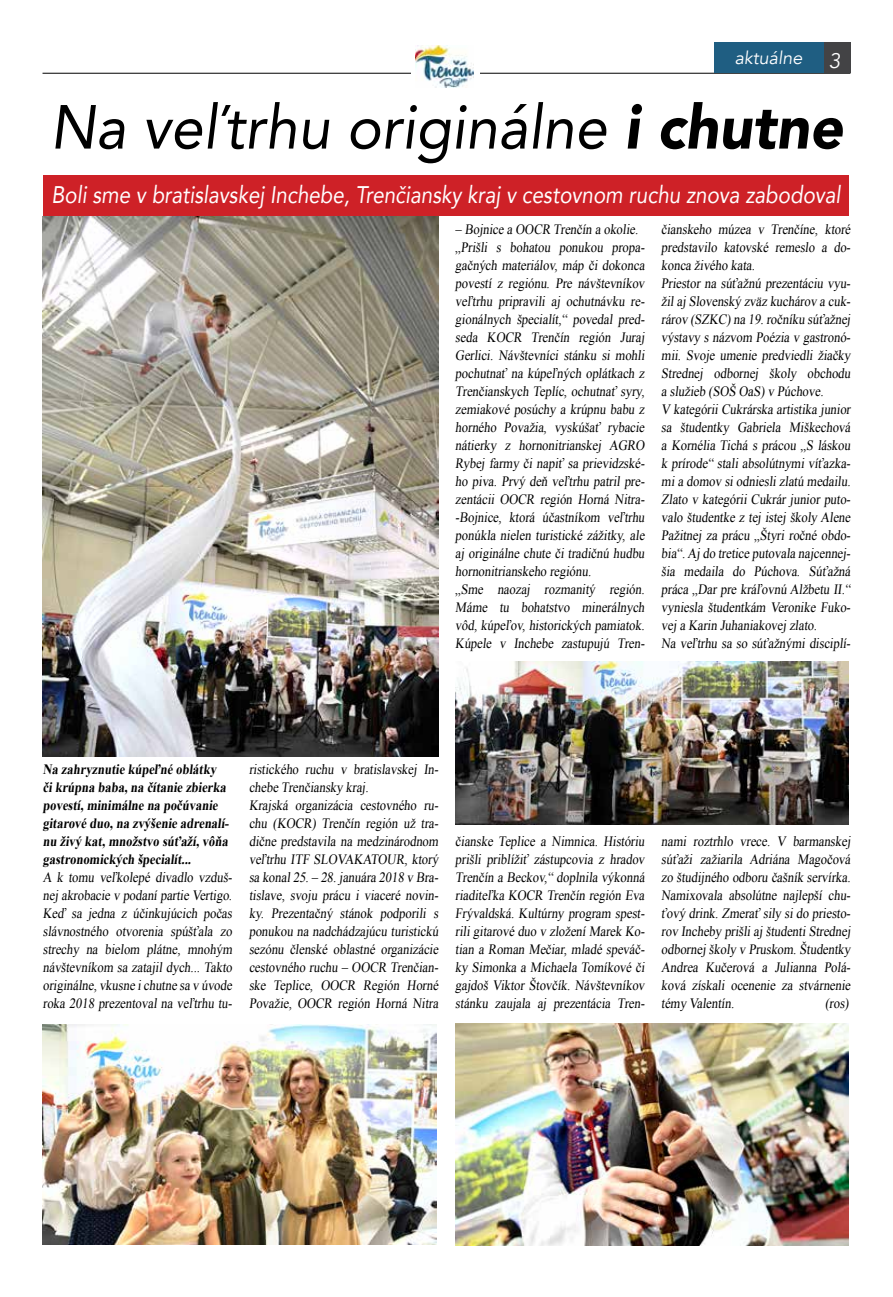
<style>
.page{position:relative;width:893px;height:1297px;background:#fff}
.page>*{position:absolute;margin:0;border:0;box-sizing:border-box;transform-origin:0 0}
.t1{font:61.5px "Avenir";color:#000;scale:.95 1}
.t2{font:24px "Avenir";color:#fff;scale:.86 1}
.t3{font:18px "Avenir";color:#fff}
.t4{font:14.25px/18px "Times New Roman";color:#000;scale:.88 1}
.t5{font:700 14.25px/18px "Times New Roman";color:#000;scale:.88 1}
.s1{font-size:21px}
.s2{font-weight:900}
</style>
<div class="page">
<hr style="left:43px;top:73px;width:807px;height:1px;background:#000">
<div style="left:798px;top:43px;width:52px;height:30px;background:#434345"></div>
<div style="left:714px;top:43px;width:109px;height:30px;background:#1f5e82"></div>
<div style="left:411px;top:43px;width:69px;height:46px;background:#fff"></div>
<img style="left:416px;top:46px;width:58px;height:41px">
<div style="left:43px;top:176px;width:806px;height:40px;background:#ce2127"></div>
<img style="left:43px;top:1024px;width:393px;height:220px">
<img style="left:43px;top:216px;width:395px;height:540px">
<img style="left:455px;top:1024px;width:393px;height:221px">
<img style="left:455px;top:662px;width:394px;height:163px">
<p class="t3" style="left:735px;top:47px;width:111px">aktuálne <span class="s1">3</span></p>
<h1 class="t1" style="left:50px;top:78px;width:849px">Na veľtrhu originálne <span class="s2">i chutne</span></h1>
<h2 class="t2" style="left:51px;top:175px;width:924px">Bolisme v bratislavskej Inchebe,Trenčiansky kraj v cestovnom ruchu znova zabodoval</h2>
<p class="t4" style="left:455px;top:220px;width:219px">– Bojnice a OOCR Trenčín a okolie. „Prišli s bohatou p onukou prop a&shy;gačných materiálov, máp či dokonca p ovestí z regiónu. Pre návštevníkov veľtrhu pripravili aj ochutnávku re&shy;gionálnych šp ecialít,“ povedal pred&shy;seda KOCR Trenčín región Juraj Gerlici. Návštevníci stánku si mohli p ochutnať na kúp eľných op látkach z Trenčianskych Tep líc, ochutnať syry, zemiakové p osúchy a krúpnu babu z horného Považia, vyskúšať rybacie nátierky z hornonitrianskej AGRO Rybej farmy či nap iť sa prievidzské&shy;ho p iva. Prvý deň veľtrhu p atril pre&shy;zentácii OOCR región Horná Nitra--Bojnice, ktorá účastníkom veľtrhu p onúkla nielen turistické zážitky, ale aj originálne chute či tradičnú hudbu hornonitrianskeho regiónu.<br>„Sme naozaj rozmanitý región.<br>Máme tu bohatstvo minerálnych vôd, kúp eľov, historických p amiatok.<br>Kúp ele v Inchebe zastupujú Tren-</p>
<p class="t4" style="left:661px;top:220px;width:219px">čianskeho múzea v Trenčíne, ktoré predstavilo katovské remeslo a do&shy;konca živého kata.<br>Priestor na súťažnú prezentáciu vyu&shy;žilaj Slovenský zväz kuchárov a cuk&shy;rárov (SZKC)na 19.ročníku súťažnej výstavy s názvom Poézia v gastronó&shy;mii. Svoj e umenie predviedli žiačky Strednej odbornej školy obchodu a služieb (SOŠ OaS) v Púchove.<br>V kategórii Cukrárska artistika j unior sa študentky Gabriela Miškechová a Kornélia Tichá s prácou „S láskou k prírode“ stali absolútnymi víťazka&shy;mi a domov si odniesli zlatú medailu.<br>Zlato v kategórii Cukrár junior puto&shy;valo študentke z tej istej školy Alene Pažitnej za prácu „Štyri ročné obdo&shy;bia“.Aj do tretice putovala naj cennej - šia medaila do Púchova. Súťažná práca „Dar pre kráľovnú Alžbetu II.“ vyniesla študentkám Veronike Fuko&shy;vej a Karin Juhaniakovej zlato.<br>Na veľtrhu sa so súťažnými discip lí-</p>
<p class="t5" style="left:43px;top:760px;width:215px">Na zahryznutie kúpeľné oblátky či krúpna baba, na čítanie zbierka povestí, minimálne na počúvanie gitarové duo, na zvýšenie adrenalí&shy;nu živý kat, množstvo súťaží, vôňa gastronomických špecialít...</p>
<p class="t4" style="left:43px;top:868px;width:219px;text-align:justify">A k tomu veľkolep é divadlo vzduš&shy;nej akrobacie v p odaní p artie Vertigo.<br>Keď sa j edna z účinkujúcich počas slávnostného otvorenia spúšťala zo strechy na bielom p látne, mnohým návštevníkom sa zataj il dych... Takto originálne,vkusne ichutne sa v úvode roka 2018 prezentoval na veľtrhu tu-</p>
<p class="t4" style="left:249px;top:760px;width:219px">ristického ruchu v bratislavskej In&shy;chebe Trenčiansky kraj .<br>Kraj ská organizácia cestovného ru&shy;chu (KOCR) Trenčín región už tra&shy;dične predstavila na medzinárodnom veľtrhu ITF SLOVAKATOUR, ktorý sa konal25.– 28.j anuára 2018 v Bra&shy;tislave, svoju prácu i viaceré novin&shy;ky. Prezentačný stánok p odp orili s p onukou na nadchádzajúcu turistickú sezónu členské oblastné organizácie cestovného ruchu – OOCR Trenčian&shy;ske Tep lice, OOCR Región Horné Považie, OOCR región Horná Nitra</p>
<p class="t4" style="left:455px;top:832px;width:219px;text-align:justify">čianske Tep lice a Nimnica. Históriu prišli priblížiť zástup covia z hradov Trenčín a Beckov,“ dop lnila výkonná riaditeľka KOCR Trenčín región Eva Frývaldská. Kultúrny program sp est&shy;rili gitarové duo v zložení Marek Ko&shy;tian a Roman Mečiar, mladé sp eváč&shy;ky Simonka a Michaela Tomíkové či gaj doš Viktor Štovčík. Návštevníkov stánku zauj ala aj prezentácia Tren-</p>
<p class="t4" style="left:661px;top:832px;width:219px">nami roztrhlo vrece. V barmanskej súťaži zažiarila Adriána Magočová zo študij ného odboru čašník servírka.<br>Namixovala absolútne naj lep ší chu&shy;ťový drink. Zmerať sily si do priesto&shy;rov Incheby prišli aj študenti Strednej odbornej školy v Pruskom. Študentky Andrea Kučerová a Julianna Polá&shy;ková získali ocenenie za stvárnenie témy Valentín.</p>
<p class="t4" style="left:825px;top:994px;width:31px">(ros)</p>
</div>
